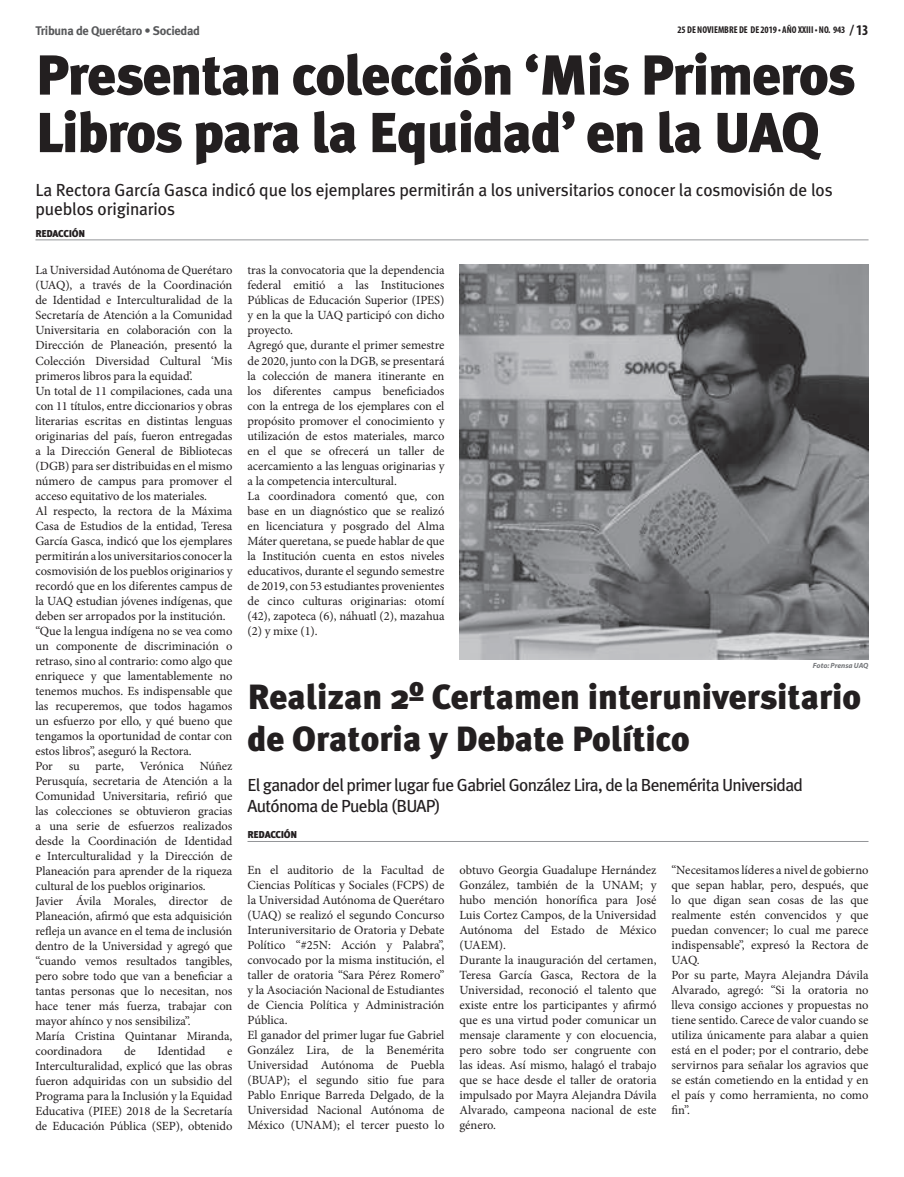
<style>
.page{position:relative;width:904px;height:1177px;background:#fff}
.page>*{position:absolute;margin:0;border:0;box-sizing:border-box;transform-origin:0 0}
.t1{font:900 56.25px/57.5px "Meta Plus";letter-spacing:-.02em;color:#231f20}
.t2{font:900 35px/42.5px "Meta Plus";color:#231f20}
.t3{font:17.5px/18.8px "Meta Plus";letter-spacing:-.01em;color:#231f20}
.t4{font:17.5px/21px "Meta Plus";letter-spacing:-.04em;color:#231f20}
.t5{font:12.5px/15px "Minion Pro";letter-spacing:-.005em;color:#231f20}
.t6{font:700 12.5px "Meta Plus";letter-spacing:-.025em;color:#57585a}
.t7{font:900 10px "Meta Plus Lining";letter-spacing:-.025em;color:#231f20}
.t8{font:700 condensed 9.88px "Myriad Pro";color:#231f20}
.t9{font:italic 700 7.5px "Myriad Pro";color:#76787b}
.s1{font-size:15px}
.s2{font-size:14.88px}
</style>
<div class="page">
<hr style="left:35px;top:239px;width:833px;height:1px;background:#939598">
<hr style="left:247px;top:841px;width:621px;height:1px;background:#939598">
<img style="left:459px;top:264px;width:409px;height:395px">
<p class="t6" style="left:35px;top:24px;width:166px">Tribuna de Querétaro • Sociedad</p>
<p class="t8" style="left:677px;top:24px;width:192px">25 DE NOVIEMBRE DE DE 2019 • AÑO XXIII • NO. 943 <span class="s1">/</span> <span class="s2">13</span></p>
<h1 class="t1" style="left:35px;top:46px;width:821px">Presentan colección ‘Mis Primeros<br>Libros para la Equidad’ en la UAQ</h1>
<h3 class="t3" style="left:35px;top:180px;width:798px">La Rectora García Gasca indicó que los ejemplares permitirán a los universitarios conocer la cosmovisión de los pueblos originarios</h3>
<p class="t7" style="left:35px;top:227px;width:51px">REDACCIÓN</p>
<p class="t5" style="left:35px;top:263px;width:198px">La Universidad Autónoma de Querétaro (UAQ), a través de la Coordinación de Identidad e Interculturalidad de la Secretaría de Atención a la Comunidad Universitaria en colaboración con la Dirección de Planeación, presentó la Colección Diversidad Cultural ‘Mis primeros libros para la equidad’.<br>Un total de 11 compilaciones, cada una con 11 títulos, entre diccionarios y obras literarias escritas en distintas lenguas originarias del país, fueron entregadas a la Dirección General de Bibliotecas (DGB) para ser distribuidas en el mismo número de campus para promover el acceso equitativo de los materiales.<br>Al respecto, la rectora de la Máxima Casa de Estudios de la entidad, Teresa García Gasca, indicó que los ejemplares permitirán a los universitarios conocer la cosmovisión de los pueblos originarios y recordó que en los diferentes campus de la UAQ estudian jóvenes indígenas, que deben ser arropados por la institución. “Que la lengua indígena no se vea como un componente de discriminación o retraso, sino al contrario: como algo que enriquece y que lamentablemente no tenemos muchos. Es indispensable que las recuperemos, que todos hagamos un esfuerzo por ello, y qué bueno que tengamos la oportunidad de contar con estos libros”, aseguró la Rectora.<br>Por</p>
<p class="t5" style="left:35px;top:758px;width:198px;text-indent:164px">Núñez Perusquía, secretaria de Atención a la Comunidad Universitaria, refirió que las colecciones se obtuvieron gracias a una serie de esfuerzos realizados desde la Coordinación de Identidad e Interculturalidad y la Dirección de Planeación para aprender de la riqueza cultural de los pueblos originarios.<br>Javier Ávila Morales, director de Planeación, afirmó que esta adquisición refleja un avance en el tema de inclusión dentro de la Universidad y agregó que “cuando vemos resultados tangibles, pero sobre todo que van a beneficiar a tantas personas que lo necesitan, nos hace tener más fuerza, trabajar con mayor ahínco y nos sensibiliza”.<br>María Cristina Quintanar Miranda, coordinadora</p>
<p class="t5" style="left:69px;top:758px;width:13px">su</p>
<p class="t5" style="left:96px;top:758px;width:30px">parte,</p>
<p class="t5" style="left:140px;top:758px;width:46px">Verónica</p>
<p class="t5" style="left:124px;top:1043px;width:13px">de</p>
<p class="t5" style="left:158px;top:1043px;width:49px">Identidad</p>
<p class="t5" style="left:35px;top:1043px;width:198px;text-align:justify;text-indent:192px">e Interculturalidad, explicó que las obras fueron adquiridas con un subsidio del Programa para la Inclusión y la Equidad Educativa (PIEE) 2018 de la Secretaría de Educación Pública (SEP), obtenido</p>
<p class="t5" style="left:247px;top:263px;width:198px">tras la convocatoria que la dependencia federal emitió a las Instituciones Públicas de Educación Superior (IPES) y en la que la UAQ participó con dicho proyecto.<br>Agregó que, durante el primer semestre de 2020, junto con la DGB, se presentará la colección de manera itinerante en los diferentes campus beneficiados con la entrega de los ejemplares con el propósito promover el conocimiento y utilización de estos materiales, marco en el que se ofrecerá un taller de acercamiento a las lenguas originarias y a la competencia intercultural.<br>La coordinadora comentó que, con base en un diagnóstico que se realizó en licenciatura y posgrado del Alma Máter queretana, se puede hablar de que la Institución cuenta en estos niveles educativos, durante el segundo semestre de 2019, con 53 estudiantes provenientes de cinco culturas originarias: otomí (42), zapoteca (6), náhuatl (2), mazahua (2) y mixe (1).</p>
<p class="t9" style="left:812px;top:661px;width:57px">Foto: Prensa UAQ</p>
<h2 class="t2" style="left:247px;top:675px;width:615px">Realizan 2º Certamen interuniversitario de Oratoria y Debate Político</h2>
<h3 class="t4" style="left:247px;top:773px;width:557px">El ganador del primer lugar fue Gabriel González Lira, de la Benemérita Universidad<br>Autónoma de Puebla (BUAP)</h3>
<p class="t7" style="left:247px;top:828px;width:51px">REDACCIÓN</p>
<p class="t5" style="left:247px;top:862px;width:198px">En el auditorio de la Facultad de Ciencias Políticas y Sociales (FCPS) de la Universidad Autónoma de Querétaro (UAQ) se realizó el segundo Concurso Interuniversitario de Oratoria y Debate Político “#25N: Acción y Palabra”, convocado por la misma institución, el taller de oratoria “Sara Pérez Romero” y la Asociación Nacional de Estudiantes de Ciencia Política y Administración Pública.<br>El ganador del primer lugar fue Gabriel González Lira, de la Benemérita Universidad Autónoma de Puebla (BUAP); el segundo sitio fue para Pablo Enrique Barreda Delgado, de la Universidad Nacional Autónoma de México (UNAM); el tercer puesto lo</p>
<p class="t5" style="left:459px;top:862px;width:198px">obtuvo Georgia Guadalupe Hernández González, también de la UNAM; y hubo mención honorífica para José Luis Cortez Campos, de la Universidad Autónoma del Estado de México (UAEM).<br>Durante la inauguración del certamen, Teresa García Gasca, Rectora de la Universidad, reconoció el talento que existe entre los participantes y afirmó que es una virtud poder comunicar un mensaje claramente y con elocuencia, pero sobre todo ser congruente con las ideas. Así mismo, halagó el trabajo que se hace desde el taller de oratoria impulsado por Mayra Alejandra Dávila Alvarado, campeona nacional de este género.</p>
<p class="t5" style="left:671px;top:862px;width:198px">“Necesitamos líderes a nivel de gobierno que sepan hablar, pero, después, que lo que digan sean cosas de las que realmente estén convencidos y que puedan convencer; lo cual me parece indispensable”, expresó la Rectora de UAQ.<br>Por su parte, Mayra Alejandra Dávila Alvarado, agregó: “Si la oratoria no lleva consigo acciones y propuestas no tiene sentido. Carece de valor cuando se utiliza únicamente para alabar a quien está en el poder; por el contrario, debe servirnos para señalar los agravios que se están cometiendo en la entidad y en el país y como herramienta, no como fin”.</p>
</div>
